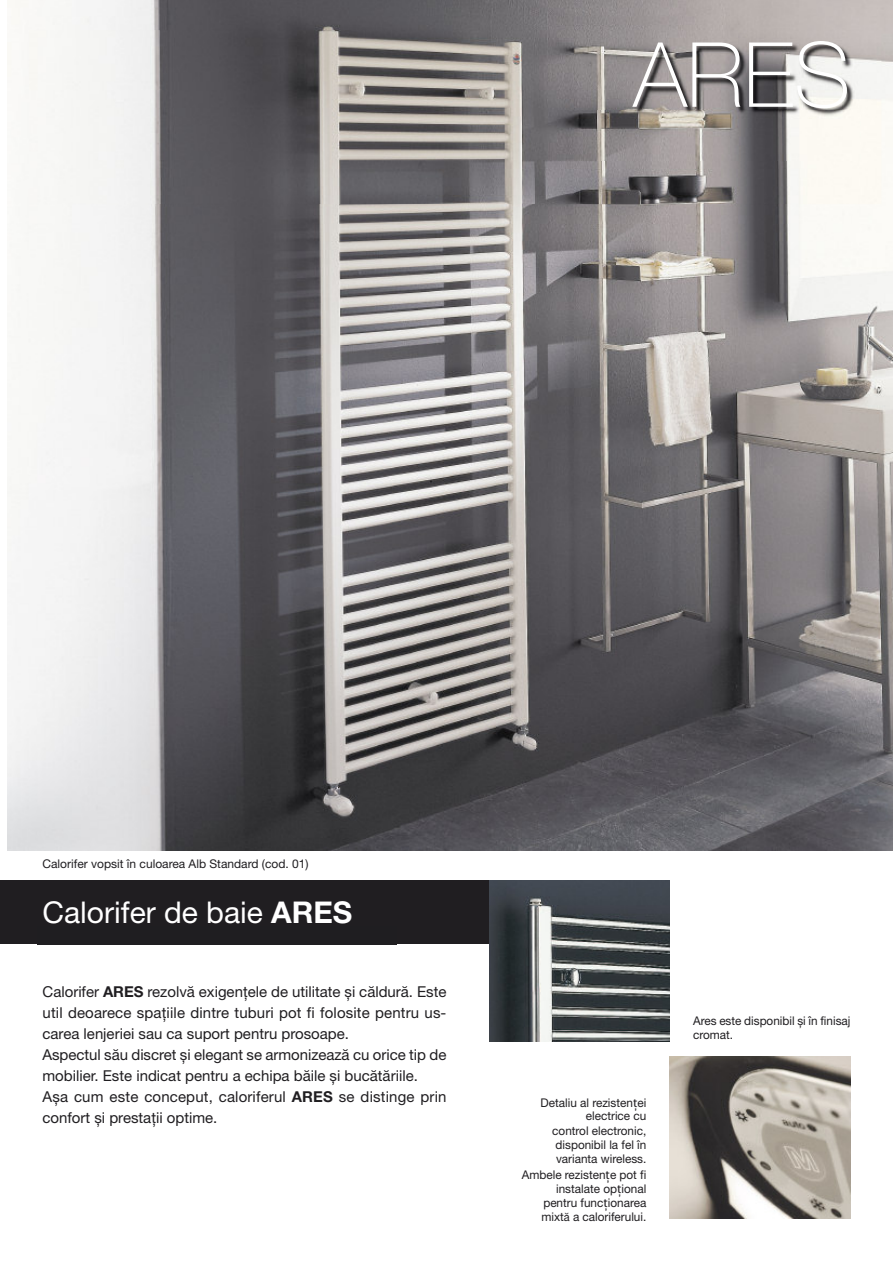
<style>
.page{position:relative;width:893px;height:1263px;background:#fff}
.page>*{position:absolute;margin:0;border:0;box-sizing:border-box;transform-origin:0 0}
.t1{font:100 90px "Helvetica Neue East A";color:#fff}
.t2{font:30px "Helvetica Neue East A";color:#fff}
.t3{font:15px/21px "Helvetica Neue East A";color:#201e21}
.t4{font:12px/14.2px "Helvetica Neue East A";color:#201e21}
.s1{font-weight:700}
.s2{font-family:"Lucida Grande"}
.s3{font-size:11.25px}
</style>
<div class="page">
<img style="left:8px;top:0;width:885px;height:850px">
<img style="left:29px;top:30px;width:852px;height:174px">
<img style="left:557px;top:111px;width:303px;height:49px">
<div style="left:0;top:880px;width:489px;height:64px;background:#201e21"></div>
<img style="left:38px;top:944px;width:358px;height:1px">
<img style="left:489px;top:880px;width:181px;height:162px">
<img style="left:670px;top:1057px;width:180px;height:161px">
<h1 class="t1" style="left:633px;top:43px;width:219px">ARES</h1>
<p class="t4" style="left:43px;top:857px;width:268px">Calorifer vopsit în culoarea Alb Standard (cod. 01)</p>
<h2 class="t2" style="left:43px;top:901px;width:311px">Calorifer de baie <span class="s1">ARES</span></h2>
<p class="t3" style="left:43px;top:983px;width:405px">Calorifer <span class="s1">ARES</span> rezolvă exigenţele de utilitate și căldură. Este util deoarece spaţiile dintre tuburi pot fi folosite pentru us&shy;carea lenjeriei sau ca suport pentru prosoape.<br>Aspectul său discret și elegant se armonizează cu orice tip de mobilier. Este indicat pentru a echipa băile și bucătăriile.<br>Așa cum este conceput, caloriferul <span class="s1">ARES</span> se distinge prin confort și prestaţii optime.</p>
<p class="t4" style="left:522px;top:1096px;width:126px;text-align:right">Detaliu al rezisten<span class="s2">-</span>ei electrice cu<br>control electronic, disponibil la fel în varianta wireless.<br>Ambele rezisten<span class="s2">-</span>e pot fi instalate op<span class="s2">-</span>ional pentru func<span class="s2">-</span>ionarea mixt<span class="s3">ă</span> a caloriferului.</p>
<p class="t4" style="left:693px;top:1014px;width:159px">Ares este disponibil și în finisaj cromat.</p>
</div>
